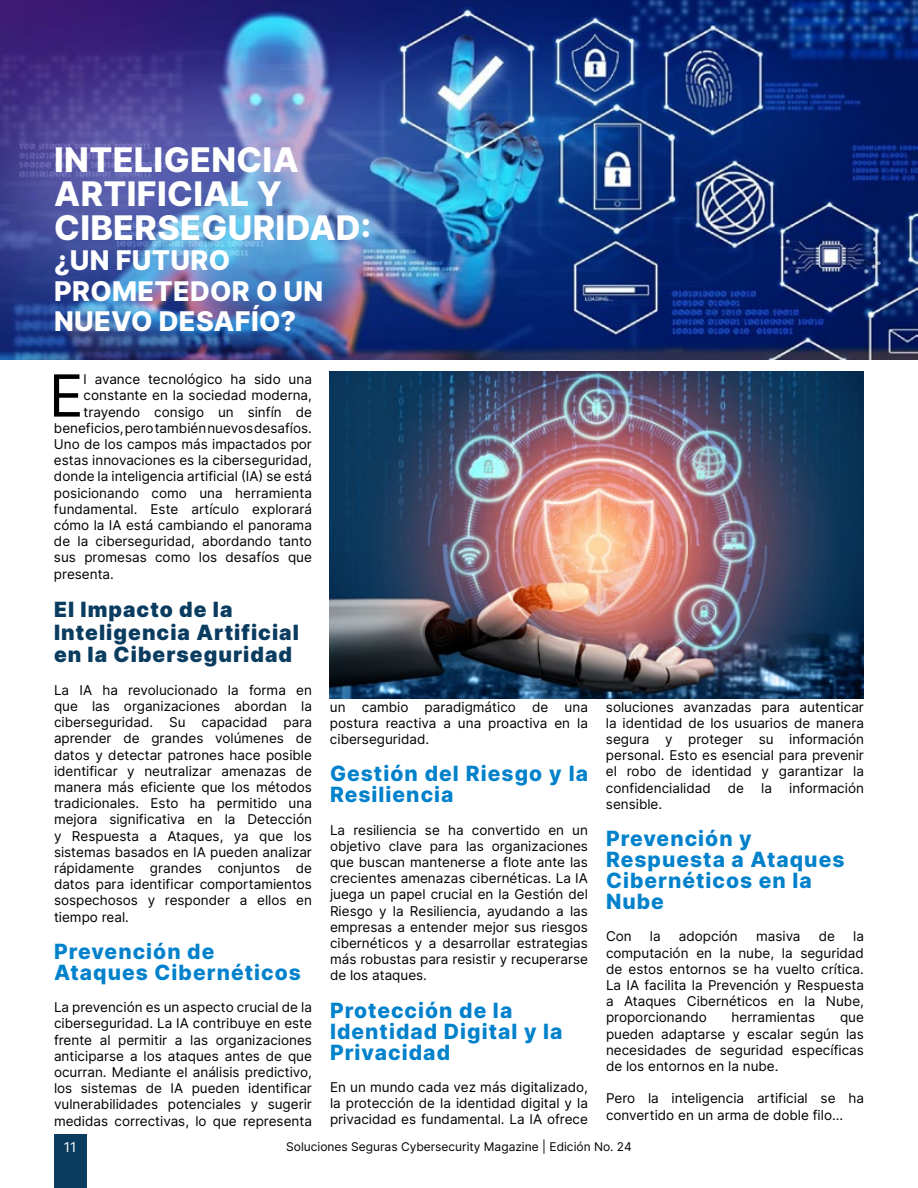
<style>
.page{position:relative;width:918px;height:1188px;background:#fff}
.page>*{position:absolute;margin:0;border:0;box-sizing:border-box;transform-origin:0 0}
.t1{font:58.05px "Inter";color:#000}
.t2{font:800 33.9px/33.9px "Inter";letter-spacing:.01em;color:#fff}
.t3{font:800 27.15px/30.5px "Inter";letter-spacing:.01em;color:#fff}
.t4{font:800 21px/21px "Inter";letter-spacing:.05em;color:#0081cb}
.t5{font:900 21px/22.5px "Inter";letter-spacing:.05em;color:#0a3c60}
.t6{font:13.5px/16.2px "Inter";color:#000;text-align:justify}
.t7{font:13.5px "Inter";color:#fff}
.t8{font:12px "Inter";color:#000}
</style>
<div class="page">
<div style="left:54px;top:1134px;width:32px;height:54px;background:#0a3c60"></div>
<img style="left:0;top:0;width:918px;height:359px">
<img style="left:330px;top:371px;width:534px;height:328px">
<h2 class="t2" style="left:54px;top:141px;width:319px">INTELIGENCIA<br>ARTIFICIAL Y<br>CIBERSEGURIDAD:</h2>
<h3 class="t3" style="left:54px;top:244px;width:271px">¿UN FUTURO<br>PROMETEDOR O UN<br>NUEVO DESAFÍO?</h3>
<h1 class="t1" style="left:49px;top:353px;width:36px">E</h1>
<p class="t6" style="left:84px;top:371px;width:230px">l avance tecnológico ha sido una</p>
<p class="t6" style="left:84px;top:387px;width:230px">constante en la sociedad moderna,</p>
<p class="t6" style="left:84px;top:403px;width:230px">trayendo consigo un sinfín de</p>
<p class="t6" style="left:54px;top:419px;width:260px">beneficios, pero también nuevos desafíos.</p>
<p class="t6" style="left:54px;top:436px;width:259px">Uno de los campos más impactados por</p>
<p class="t6" style="left:54px;top:452px;width:259px">estas innovaciones es la ciberseguridad,</p>
<p class="t6" style="left:54px;top:468px;width:259px">donde la inteligencia artificial (IA) se está</p>
<p class="t6" style="left:54px;top:484px;width:259px">posicionando como una herramienta</p>
<p class="t6" style="left:54px;top:500px;width:259px">fundamental. Este artículo explorará</p>
<p class="t6" style="left:54px;top:517px;width:259px">cómo la IA está cambiando el panorama</p>
<p class="t6" style="left:54px;top:533px;width:260px">de la ciberseguridad, abordando tanto</p>
<p class="t6" style="left:54px;top:549px;width:260px">sus promesas como los desafíos que</p>
<p class="t6" style="left:54px;top:565px;width:61px">presenta.</p>
<h3 class="t5" style="left:54px;top:598px;width:246px">El Impacto de la<br>Inteligencia Artificial en la Ciberseguridad</h3>
<p class="t6" style="left:54px;top:681px;width:260px">La IA ha revolucionado la forma en que las organizaciones abordan la ciberseguridad. Su capacidad para aprender de grandes volúmenes de datos y detectar patrones hace posible identificar y neutralizar amenazas de manera más eficiente que los métodos tradicionales. Esto ha permitido una mejora significativa en la Detección y Respuesta a Ataques, ya que los sistemas basados en IA pueden analizar rápidamente grandes conjuntos de datos para identificar comportamientos sospechosos y responder a ellos en tiempo real.</p>
<h3 class="t4" style="left:54px;top:940px;width:248px">Prevención de<br>Ataques Cibernéticos</h3>
<p class="t6" style="left:54px;top:999px;width:260px">La prevención es un aspecto crucial de la ciberseguridad. La IA contribuye en este frente al permitir a las organizaciones anticiparse a los ataques antes de que ocurran. Mediante el análisis predictivo, los sistemas de IA pueden identificar vulnerabilidades potenciales y sugerir medidas correctivas, lo que representa</p>
<p class="t6" style="left:330px;top:698px;width:259px">un cambio paradigmático de una postura reactiva a una proactiva en la ciberseguridad.</p>
<h3 class="t4" style="left:330px;top:762px;width:260px">Gestión del Riesgo y la<br>Resiliencia</h3>
<p class="t6" style="left:330px;top:821px;width:259px">La resiliencia se ha convertido en un objetivo clave para las organizaciones que buscan mantenerse a flote ante las crecientes amenazas cibernéticas. La IA juega un papel crucial en la Gestión del Riesgo y la Resiliencia, ayudando a las empresas a entender mejor sus riesgos cibernéticos y a desarrollar estrategias más robustas para resistir y recuperarse de los ataques.</p>
<h3 class="t4" style="left:330px;top:999px;width:234px">Protección de la<br>Identidad Digital y la<br>Privacidad</h3>
<p class="t6" style="left:330px;top:1079px;width:260px">En un mundo cada vez más digitalizado, la protección de la identidad digital y la privacidad es fundamental. La IA ofrece</p>
<p class="t6" style="left:606px;top:698px;width:259px">soluciones avanzadas para autenticar la identidad de los usuarios de manera segura y proteger su información personal. Esto es esencial para prevenir el robo de identidad y garantizar la confidencialidad</p>
<p class="t6" style="left:728px;top:779px;width:18px">de</p>
<p class="t6" style="left:761px;top:779px;width:12px">la</p>
<p class="t6" style="left:789px;top:779px;width:76px">información</p>
<p class="t6" style="left:606px;top:795px;width:58px">sensible.</p>
<h3 class="t4" style="left:606px;top:827px;width:240px">Prevención y<br>Respuesta a Ataques<br>Cibernéticos en la<br>Nube</h3>
<p class="t6" style="left:606px;top:928px;width:27px">Con</p>
<p class="t6" style="left:650px;top:928px;width:12px">la</p>
<p class="t6" style="left:679px;top:928px;width:60px">adopción</p>
<p class="t6" style="left:756px;top:928px;width:46px">masiva</p>
<p class="t6" style="left:819px;top:928px;width:18px">de</p>
<p class="t6" style="left:606px;top:928px;width:260px;text-indent:247px">la computación en la nube, la seguridad de estos entornos se ha vuelto crítica.<br>La IA facilita la Prevención y Respuesta a Ataques Cibernéticos en la Nube, proporcionando</p>
<p class="t6" style="left:732px;top:1009px;width:85px">herramientas</p>
<p class="t6" style="left:606px;top:1009px;width:260px;text-indent:234px">que pueden adaptarse y escalar según las necesidades de seguridad específicas de los entornos en la nube.</p>
<p class="t6" style="left:606px;top:1090px;width:259px">Pero la inteligencia artificial se ha convertido en un arma de doble filo...</p>
<p class="t7" style="left:64px;top:1137px;width:14px">11</p>
<p class="t8" style="left:286px;top:1138px;width:347px">Soluciones Seguras Cybersecurity Magazine | Edición No. 24</p>
</div>
